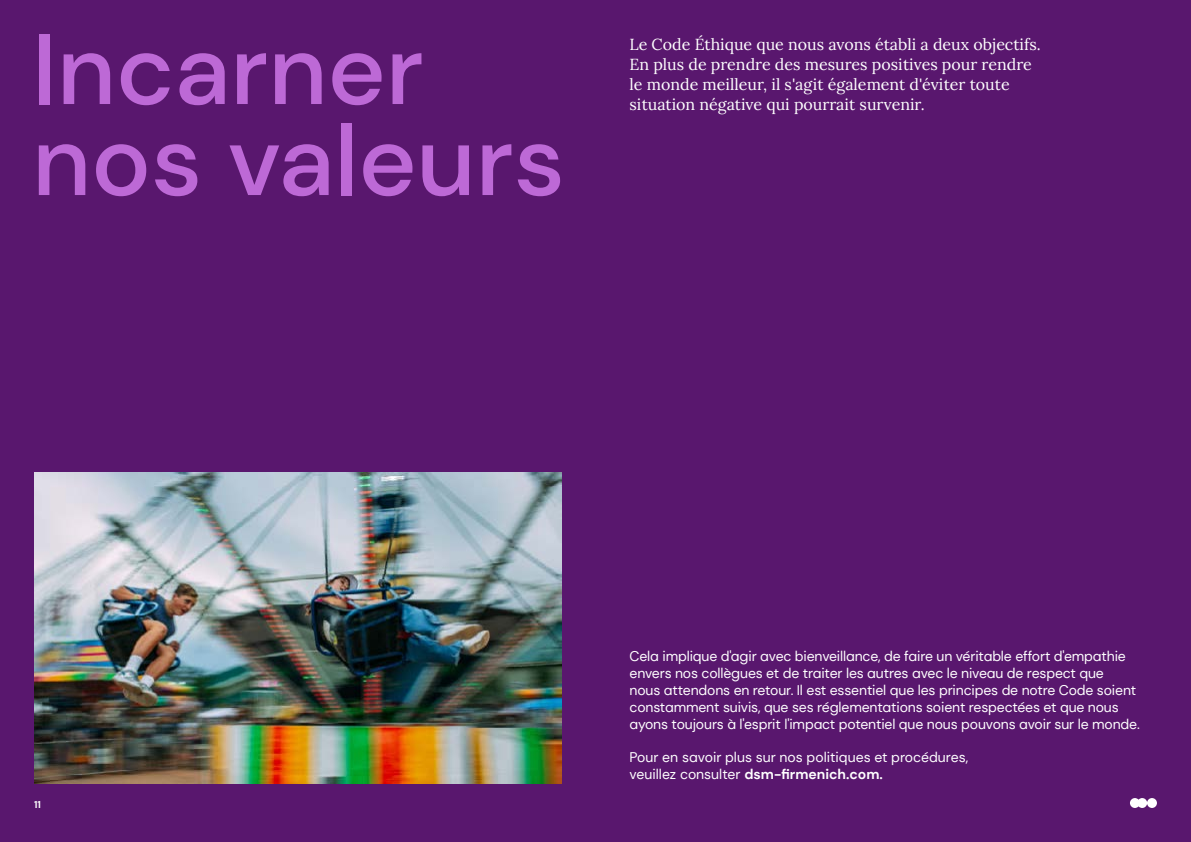
<style>
.page{position:relative;width:1191px;height:842px;background:#59176e}
.page>*{position:absolute;margin:0;border:0;box-sizing:border-box;transform-origin:0 0}
.t1{font:500 100px "DM Sans";color:#bd69d6}
.t2{font:16px/20px "Lora";color:#fff}
.t3{font:14px/16.8px "DM Sans";letter-spacing:-.01em;color:#fff}
.t4{font:700 10px "DM Sans";color:#fff}
.s1{font-weight:700}
</style>
<div class="page">
<svg style="left:1130px;top:798px;width:27px;height:10px"></svg>
<img style="left:34px;top:472px;width:527px;height:311px">
<h1 class="t1" style="left:32px;top:7px;width:393px">Incarner</h1>
<h1 class="t1" style="left:32px;top:98px;width:534px">nos valeurs</h1>
<p class="t2" style="left:629px;top:33px;width:413px">Le Code Éthique que nous avons établi a deux objectifs.<br>En plus de prendre des mesures positives pour rendre le monde meilleur, il s'agit également d'éviter toute</p>
<p class="t2" style="left:629px;top:93px;width:297px">situation négative qui pourrait survenir.</p>
<p class="t4" style="left:34px;top:798px;width:8px">11</p>
<p class="t3" style="left:629px;top:648px;width:512px">Cela implique d'agir avec bienveillance, de faire un véritable effort d'empathie envers nos collègues et de traiter les autres avec le niveau de respect que<br>nous attendons en retour. Il est essentiel que les principes de notre Code soient constamment suivis, que ses réglementations soient respectées et que nous ayons toujours à l'esprit l'impact potentiel que nous pouvons avoir sur le monde.</p>
<p class="t3" style="left:629px;top:749px;width:340px">Pour en savoir plus sur nos politiques et procédures, veuillez consulter <span class="s1">dsm-firmenich.com.</span></p>
</div>
